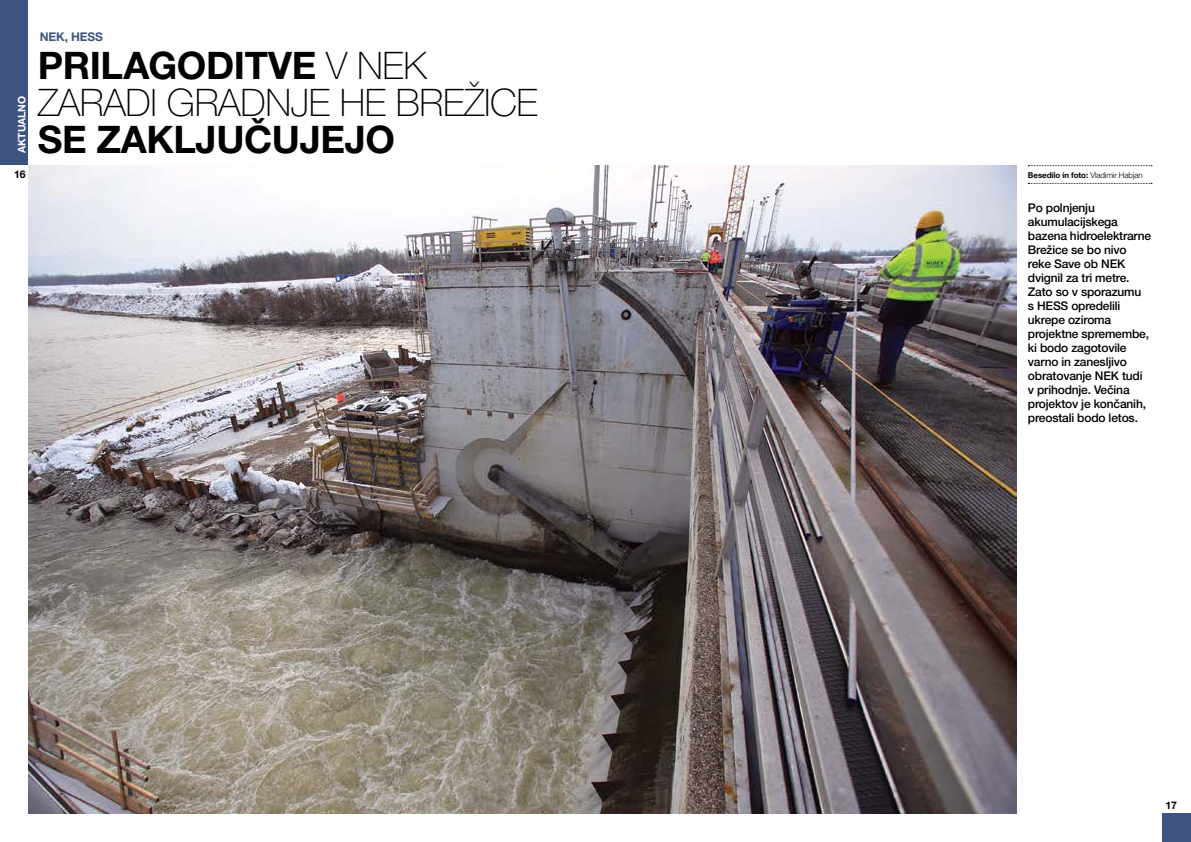
<style>
.page{position:relative;width:1191px;height:842px;background:#fff}
.page>*{position:absolute;margin:0;border:0;box-sizing:border-box;transform-origin:0 0}
.t1{font:100 38px/37px "Helvetica Neue CE";letter-spacing:-.01em;color:#000}
.t2{font:700 38px "Helvetica Neue CE";letter-spacing:-.01em;color:#000}
.t3{font:500 12px/14px "Helvetica Neue CE";letter-spacing:-.015em;color:#000}
.t4{font:700 12px "Helvetica Neue CE";letter-spacing:-.01em;color:#3d5482}
.t5{font:700 10.5px "Helvetica Neue CE";color:#000}
.t6{font:700 10.4px "Helvetica Neue CE";letter-spacing:-.01em;color:#fff}
.t7{font:700 8px "Helvetica Neue CE";letter-spacing:-.01em;color:#000}
.s1{font-weight:700}
.s2{font-weight:300}
</style>
<div class="page">
<div style="left:0;top:0;width:28px;height:165px;background:#3d5482"></div>
<div style="left:1162px;top:813px;width:29px;height:29px;background:#3d5482"></div>
<img style="left:28px;top:165px;width:988px;height:649px">
<svg style="left:1028px;top:165px;width:124px;height:1px"></svg>
<svg style="left:1028px;top:183px;width:124px;height:1px"></svg>
<p class="t6" style="left:15px;top:153px;width:58px;rotate:-90deg">AKTUALNO</p>
<p class="t5" style="left:14px;top:167px;width:13px">16</p>
<p class="t4" style="left:40px;top:29px;width:65px">NEK, HESS</p>
<h1 class="t1" style="left:38px;top:48px;width:501px"><span class="s1">PRILAGODITVE</span> V NEK<br>ZARADI GRADNJE HE BREŽICE</h1>
<h1 class="t2" style="left:38px;top:116px;width:359px">SE ZAKLJUČUJEJO</h1>
<p class="t7" style="left:1028px;top:170px;width:116px">Besedilo in foto: <span class="s2">Vladimir Habjan</span></p>
<p class="t3" style="left:1028px;top:201px;width:125px">Po polnjenju akumulacijskega bazena hidroelektrarne<br>Brežice se bo nivo reke Save ob NEK dvignil za tri metre.<br>Zato so v sporazumu<br>s HESS opredelili ukrepe oziroma projektne spremembe, ki bodo zagotovile varno in zanesljivo obratovanje NEK tudi v prihodnje. Večina projektov je končanih, preostali bodo letos.</p>
<p class="t5" style="left:1165px;top:799px;width:13px">17</p>
</div>
